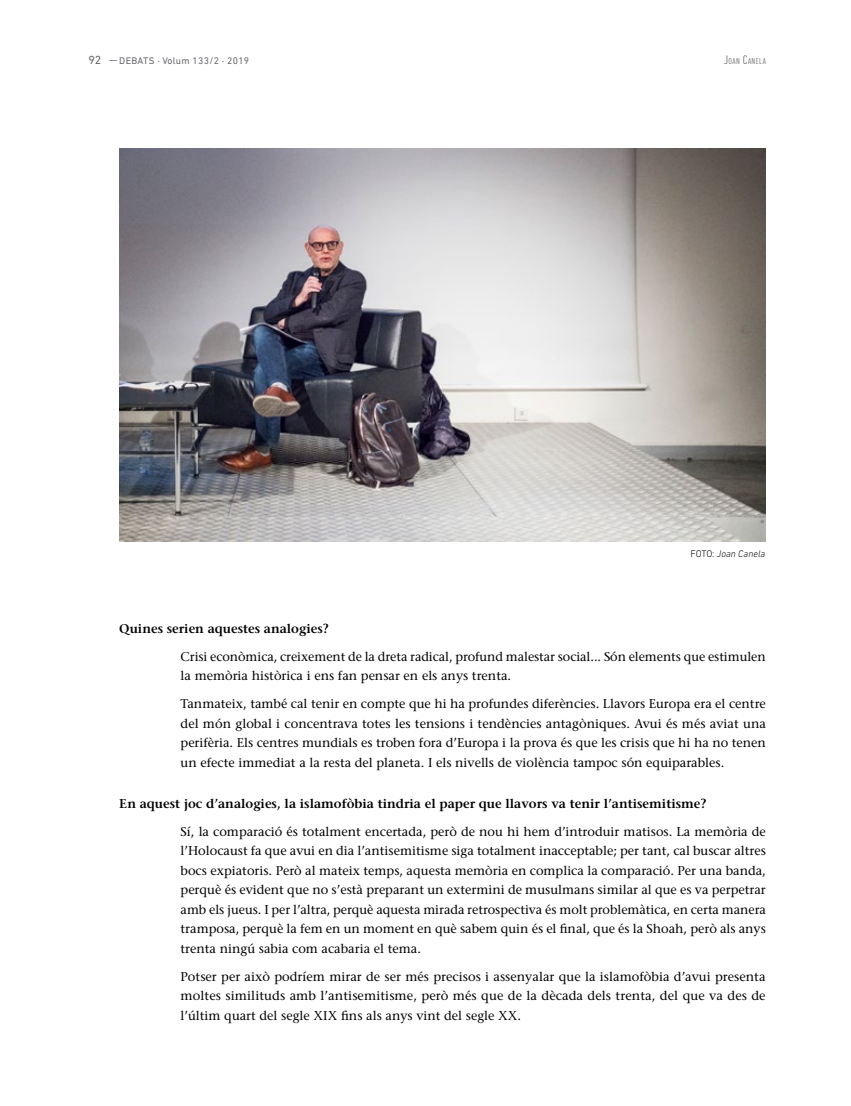
<style>
.page{position:relative;width:851px;height:1106px;background:#fff}
.page>*{position:absolute;margin:0;border:0;box-sizing:border-box;transform-origin:0 0}
.t1{font:12.75px/19.5px "Stone Serif";color:#000;text-align:justify}
.t2{font:600 12.75px "Stone Serif";color:#000}
.t3{font:9.75px "DIN Next LT Pro";letter-spacing:.03em;color:#68676c}
.t4{font:italic 300 9.75px "DIN Next LT Pro";color:#000}
.t5{font:condensed 8.4px "DIN Pro";letter-spacing:.045em;color:#68676c}
.s1{font-size:12px}
.s2{font-style:normal}
</style>
<div class="page">
<img style="left:119px;top:149px;width:646px;height:393px">
<p class="t3" style="left:88px;top:55px;width:162px"><span class="s1">92</span> — DEBATS · Volum 133/2 · 2019</p>
<p class="t5" style="left:724px;top:55px;width:43px"><span class="s1">J</span>OAN <span class="s1">C</span>ANELA</p>
<p class="t4" style="left:690px;top:548px;width:76px"><span class="s2">FOTO:</span> Joan Canela</p>
<p class="t2" style="left:119px;top:620px;width:211px">Quines serien aquestes analogies?</p>
<p class="t1" style="left:180px;top:646px;width:586px">Crisi econòmica, creixement de la dreta radical, profund malestar social... Són elements que estimulen la memòria històrica i ens fan pensar en els anys trenta.</p>
<p class="t1" style="left:180px;top:694px;width:587px">Tanmateix, també cal tenir en compte que hi ha profundes diferències. Llavors Europa era el centre del món global i concentrava totes les tensions i tendències antagòniques. Avui és més aviat una perifèria. Els centres mundials es troben fora d’Europa i la prova és que les crisis que hi ha no tenen un efecte immediat a la resta del planeta. I els nivells de violència tampoc són equiparables.</p>
<p class="t2" style="left:119px;top:795px;width:588px">En aquest joc d’analogies, la islamofòbia tindria el paper que llavors va tenir l’antisemitisme?</p>
<p class="t1" style="left:180px;top:821px;width:587px">Sí, la comparació és totalment encertada, però de nou hi hem d’introduir matisos. La memòria de l’Holocaust fa que avui en dia l’antisemitisme siga totalment inacceptable; per tant, cal buscar altres bocs expiatoris. Però al mateix temps, aquesta memòria en complica la comparació. Per una banda, perquè és evident que no s’està preparant un extermini de musulmans similar al que es va perpetrar amb els jueus. I per l’altra, perquè aquesta mirada retrospectiva és molt problemàtica, en certa manera tramposa, perquè la fem en un moment en què sabem quin és el final, que és la Shoah, però als anys trenta ningú sabia com acabaria el tema.</p>
<p class="t1" style="left:180px;top:966px;width:586px">Potser per això podríem mirar de ser més precisos i assenyalar que la islamofòbia d’avui presenta moltes similituds amb l’antisemitisme, però més que de la dècada dels trenta, del que va des de l’últim quart del segle XIX fins als anys vint del segle XX.</p>
</div>
